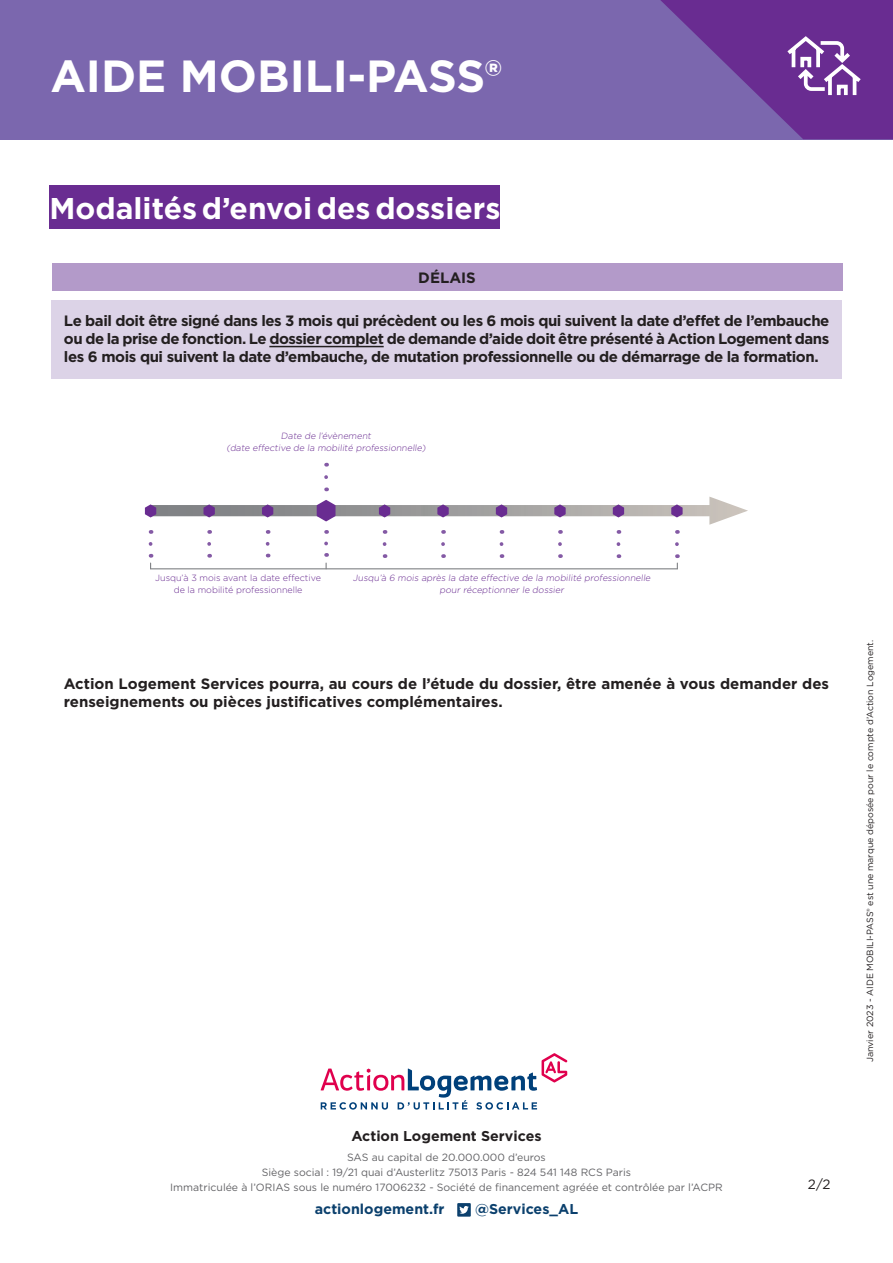
<style>
.page{position:relative;width:893px;height:1263px;background:#fff}
.page>*{position:absolute;margin:0;border:0;box-sizing:border-box;transform-origin:0 0}
.t1{font:700 45px "Gotham";color:#fff}
.t2{font:700 30px "Gotham";color:#fff}
.t3{font:700 15px/18px "Gotham";color:#231f20;text-align:justify}
.t4{font:700 14.25px "Gotham";color:#0b406d}
.t5{font:700 14.25px "Gotham";color:#231f20}
.t6{font:13.5px "Gotham";color:#231f20}
.t7{font:10.5px "Gotham";color:#636366}
.t8{font:300 9px/12px "Gotham";color:#692c91;text-align:center}
.t9{font:9px "Gotham";color:#231f20}
</style>
<div class="page">
<div style="left:457px;top:1203px;width:14px;height:13px;background:#0b406d"></div>
<svg style="left:459px;top:1206px;width:10px;height:8px"></svg>
<div style="left:52px;top:264px;width:790px;height:27px;background:#b39ac9"></div>
<div style="left:51px;top:300px;width:791px;height:79px;background:#dcd3e7"></div>
<hr style="left:269px;top:346px;width:115px;height:1px;background:#231f20">
<hr style="left:151px;top:568px;width:526px;height:1px;background:#808285">
<svg style="left:156px;top:505px;width:553px;height:11px;background:#9c9b9b"></svg>
<svg style="left:709px;top:497px;width:39px;height:28px"></svg>
<svg style="left:207px;top:544px;width:4px;height:14px"></svg>
<svg style="left:266px;top:544px;width:4px;height:13px"></svg>
<svg style="left:317px;top:500px;width:18px;height:21px"></svg>
<svg style="left:383px;top:544px;width:3px;height:14px"></svg>
<svg style="left:441px;top:544px;width:4px;height:14px"></svg>
<svg style="left:500px;top:544px;width:3px;height:14px"></svg>
<svg style="left:558px;top:544px;width:4px;height:14px"></svg>
<svg style="left:617px;top:544px;width:3px;height:14px"></svg>
<svg style="left:324px;top:477px;width:4px;height:14px"></svg>
<svg style="left:324px;top:543px;width:4px;height:14px"></svg>
<svg style="left:203px;top:504px;width:12px;height:13px"></svg>
<svg style="left:262px;top:504px;width:11px;height:13px"></svg>
<svg style="left:379px;top:504px;width:11px;height:13px"></svg>
<svg style="left:437px;top:504px;width:12px;height:13px"></svg>
<svg style="left:496px;top:504px;width:11px;height:13px"></svg>
<svg style="left:554px;top:504px;width:12px;height:13px"></svg>
<svg style="left:613px;top:504px;width:11px;height:13px"></svg>
<svg style="left:145px;top:504px;width:11px;height:13px"></svg>
<svg style="left:149px;top:544px;width:3px;height:25px"></svg>
<svg style="left:675px;top:544px;width:4px;height:25px"></svg>
<svg style="left:671px;top:504px;width:12px;height:13px"></svg>
<svg style="left:321px;top:1053px;width:246px;height:56px"></svg>
<div style="left:50px;top:185px;width:450px;height:44px;background:#692c91"></div>
<div style="left:0;top:0;width:893px;height:139px;background:#7b67ae"></div>
<svg style="left:660px;top:0;width:233px;height:139px"></svg>
<p class="t1" style="left:50px;top:47px;width:453px">AIDE MOBILI-PASS®</p>
<p class="t2" style="left:50px;top:188px;width:452px">Modalités d’envoi des dossiers</p>
<p class="t3" style="left:418px;top:269px;width:59px">DÉLAIS</p>
<p class="t3" style="left:64px;top:311px;width:767px">Le bail doit être signé dans les 3 mois qui précèdent ou les 6 mois qui suivent la date d’effet de l’embauche ou de la prise de fonction. Le dossier complet de demande d’aide doit être présenté à Action Logement dans les 6 mois qui suivent la date d’embauche, de mutation professionnelle ou de démarrage de la formation.</p>
<p class="t8" style="left:281px;top:430px;width:93px">Date de l’évènement</p>
<p class="t8" style="left:226px;top:442px;width:202px">(date effective de la mobilité professionnelle)</p>
<p class="t8" style="left:155px;top:572px;width:167px">Jusqu’à 3 mois avant la date effective</p>
<p class="t8" style="left:174px;top:584px;width:130px">de la mobilité professionnelle</p>
<p class="t8" style="left:353px;top:572px;width:301px">Jusqu’à 6 mois après la date effective de la mobilité professionnelle pour réceptionner le dossier</p>
<p class="t3" style="left:64px;top:675px;width:767px">Action Logement Services pourra, au cours de l’étude du dossier, être amenée à vous demander des renseignements ou pièces justificatives complémentaires.</p>
<p class="t5" style="left:351px;top:1127px;width:192px">Action Logement Services</p>
<p class="t7" style="left:347px;top:1150px;width:200px">SAS au capital de 20.000.000 d’euros</p>
<p class="t7" style="left:262px;top:1165px;width:371px">Siège social : 19/21 quai d’Austerlitz 75013 Paris - 824 541 148 RCS Paris</p>
<p class="t7" style="left:170px;top:1180px;width:554px">Immatriculée à l’ORIAS sous le numéro 17006232 - Société de financement agréée et contrôlée par l’ACPR</p>
<p class="t4" style="left:315px;top:1199px;width:131px">actionlogement.fr</p>
<p class="t4" style="left:475px;top:1199px;width:105px">@Services_AL</p>
<p class="t6" style="left:808px;top:1175px;width:24px">2/2</p>
<p class="t9" style="left:864px;top:1062px;width:424px;rotate:-90deg">Janvier 2023 - AIDE MOBILI-PASS® est une marque déposée pour le compte d’Action Logement.</p>
</div>
